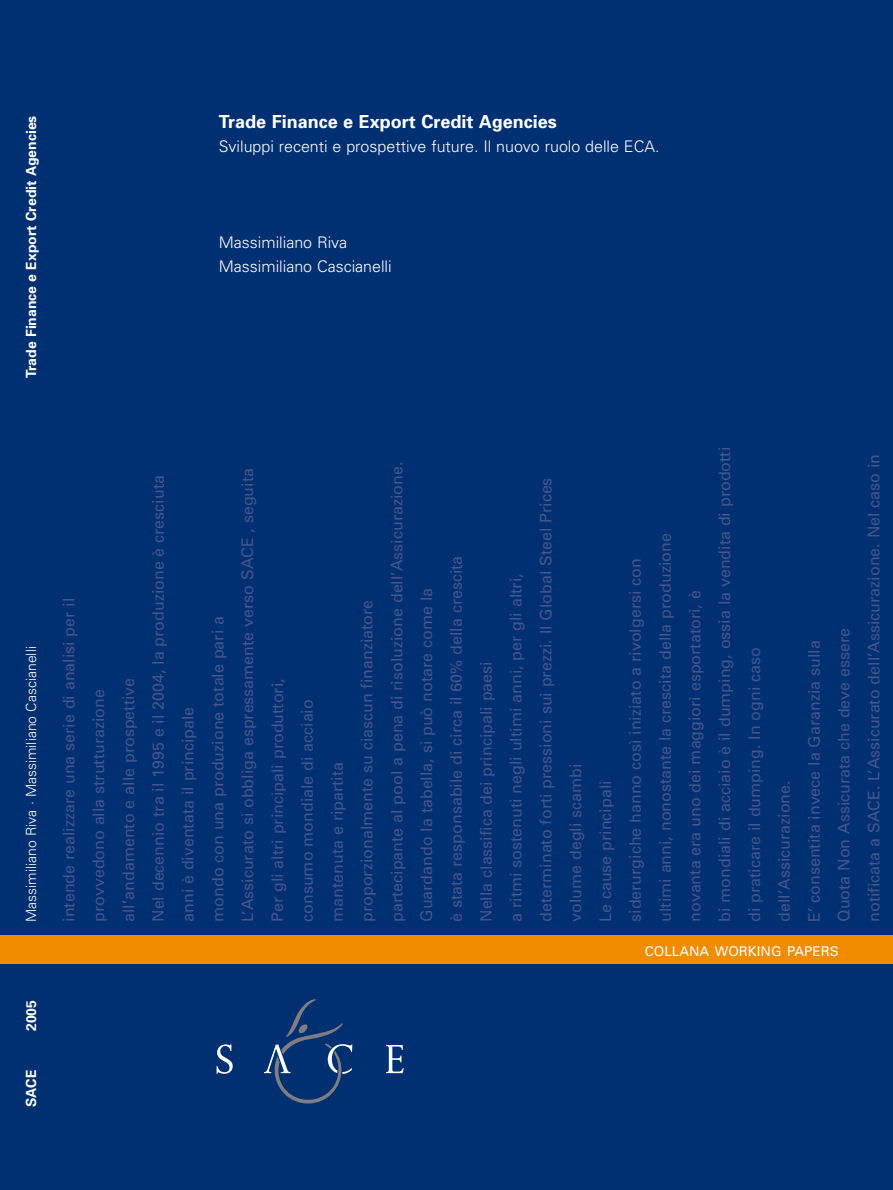
<style>
.page{position:relative;width:893px;height:1190px;background:#003071}
.page>*{position:absolute;margin:0;border:0;box-sizing:border-box;transform-origin:0 0}
.t1{font:700 18px "Univers";color:#fff}
.t2{font:16px/29.8px "Univers";color:#45558e}
.t3{font:300 16px/24px "Univers";color:#fff}
.t4{font:700 14px "Univers";color:#fff}
.t5{font:300 14px "Univers";color:#fff}
.t6{font:13.6px "Univers";color:#fff}
</style>
<div class="page">
<svg style="left:216px;top:1044px;width:17px;height:30px"></svg>
<svg style="left:386px;top:1045px;width:18px;height:28px"></svg>
<svg style="left:264px;top:999px;width:88px;height:105px"></svg>
<div style="left:0;top:935px;width:893px;height:29px;background:#f18c00"></div>
<p class="t4" style="left:26px;top:378px;width:264px;rotate:-90deg">Trade Finance e Export Credit Agencies</p>
<p class="t1" style="left:219px;top:115px;width:339px">Trade Finance e Export Credit Agencies</p>
<p class="t3" style="left:219px;top:136px;width:442px">Sviluppi recenti e prospettive future. Il nuovo ruolo delle ECA.</p>
<p class="t3" style="left:219px;top:232px;width:174px">Massimiliano Riva<br>Massimiliano Cascianelli</p>
<p class="t5" style="left:26px;top:922px;width:277px;rotate:-90deg">Massimiliano Riva · Massimiliano Cascianelli</p>
<p class="t4" style="left:26px;top:1031px;width:33px;rotate:-90deg">2005</p>
<p class="t4" style="left:26px;top:1107px;width:39px;rotate:-90deg">SACE</p>
<p class="t2" style="left:55px;top:922px;width:477px;rotate:-90deg">intende realizzare una serie di analisi per il<br>provvedono alla strutturazione<br>all’andamento e alle prospettive<br>Nel decennio tra il 1995 e il 2004, la produzione è cresciuta anni è diventata il principale<br>mondo con una produzione totale pari a<br>L’Assicurato si obbliga espressamente verso SACE , seguita Per gli altri principali produttori,<br>consumo mondiale di acciaio<br>mantenuta e ripartita<br>proporzionalmente su ciascun finanziatore<br>partecipante al pool a pena di risoluzione dell’Assicurazione.<br>Guardando la tabella, si può notare come la<br>è stata responsabile di circa il 60% della crescita<br>Nella classifica dei principali paesi<br>a ritmi sostenuti negli ultimi anni, per gli altri,<br>determinato forti pressioni sui prezzi. Il Global Steel Prices volume degli scambi<br>Le cause principali<br>siderurgiche hanno così iniziato a rivolgersi con<br>ultimi anni, nonostante la crescita della produzione<br>novanta era uno dei maggiori esportatori, è<br>bi mondiali di acciaio è il dumping, ossia la vendita di prodotti di praticare il dumping. In ogni caso<br>dell’Assicurazione.<br>E’ consentita invece la Garanzia sulla<br>Quota Non Assicurata che deve essere<br>notificata a SACE. L’Assicurato dell’Assicurazione. Nel caso in</p>
<p class="t6" style="left:644px;top:946px;width:195px">COLLANA WORKING PAPERS</p>
</div>
